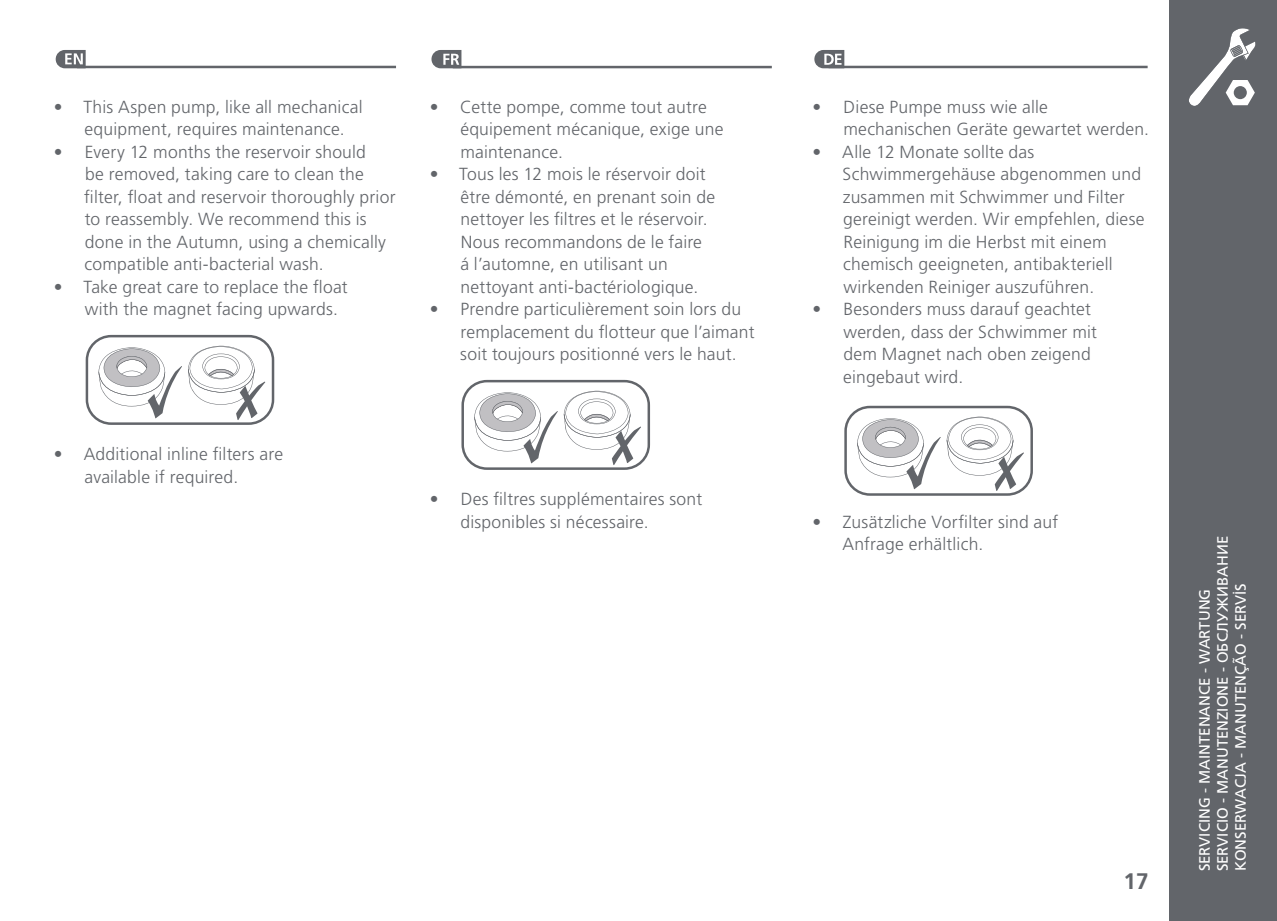
<style>
.page{position:relative;width:1277px;height:921px;background:#fff}
.page>*{position:absolute;margin:0;border:0;box-sizing:border-box;transform-origin:0 0}
.t1{font:700 22.5px "Frutiger LT Pro";color:#62656a}
.t2{font:300 17.5px/22.5px "Frutiger LT Pro";letter-spacing:.01em;color:#62656a}
.t3{font:15px/18px "Frutiger LT Pro";color:#fff}
.s1{font-family:"Frutiger LTCYR"}
</style>
<div class="page">
<div style="left:86px;top:335px;width:188px;height:90px;border:2px solid #62656a;border-radius:24px"></div>
<svg style="left:98px;top:347px;width:84px;height:71px"></svg>
<svg style="left:188px;top:346px;width:77px;height:74px"></svg>
<div style="left:1168px;top:0;width:108px;height:921px;background:#62656a"></div>
<svg style="left:1189px;top:28px;width:67px;height:78px"></svg>
<svg style="left:431px;top:50px;width:30px;height:18px"></svg>
<svg style="left:56px;top:50px;width:30px;height:18px"></svg>
<svg style="left:814px;top:50px;width:30px;height:18px"></svg>
<hr style="left:77px;top:66px;width:319px;height:2px;background:#62656a">
<hr style="left:453px;top:66px;width:318px;height:2px;background:#62656a">
<hr style="left:828px;top:66px;width:319px;height:2px;background:#62656a">
<div style="left:461px;top:380px;width:189px;height:90px;border:2px solid #62656a;border-radius:24px"></div>
<svg style="left:474px;top:392px;width:84px;height:71px"></svg>
<svg style="left:564px;top:391px;width:77px;height:74px"></svg>
<div style="left:844px;top:406px;width:188px;height:90px;border:2px solid #62656a;border-radius:24px"></div>
<svg style="left:857px;top:418px;width:83px;height:71px"></svg>
<svg style="left:946px;top:417px;width:77px;height:74px"></svg>
<p class="t2" style="left:85px;top:96px;width:279px;text-indent:-31px">• This Aspen pump, like all mechanical equipment, requires maintenance.</p>
<p class="t2" style="left:84px;top:141px;width:313px;text-indent:-30px">• Every 12 months the reservoir should<br>be removed, taking care to clean the filter, float and reservoir thoroughly prior to reassembly. We recommend this is done in the Autumn, using a chemically compatible anti-bacterial wash.</p>
<p class="t2" style="left:85px;top:276px;width:264px;text-indent:-31px">• Take great care to replace the float with the magnet facing upwards.</p>
<p class="t2" style="left:85px;top:443px;width:200px;text-indent:-31px">• Additional inline filters are available if required.</p>
<p class="t2" style="left:460px;top:96px;width:264px;text-indent:-31px">• Cette pompe, comme tout autre équipement mécanique, exige une maintenance.</p>
<p class="t2" style="left:460px;top:163px;width:256px;text-indent:-31px">• Tous les 12 mois le réservoir doit être démonté, en prenant soin de nettoyer les filtres et le réservoir.<br>Nous recommandons de le faire<br>á l’automne, en utilisant un nettoyant anti-bactériologique.</p>
<p class="t2" style="left:460px;top:298px;width:296px;text-indent:-30px">• Prendre particulièrement soin lors du remplacement du flotteur que l’aimant soit toujours positionné vers le haut.</p>
<p class="t2" style="left:460px;top:488px;width:243px;text-indent:-31px">• Des filtres supplémentaires sont disponibles si nécessaire.</p>
<p class="t2" style="left:843px;top:96px;width:307px;text-indent:-31px">• Diese Pumpe muss wie alle mechanischen Geräte gewartet werden.</p>
<p class="t2" style="left:842px;top:141px;width:303px;text-indent:-30px">• Alle 12 Monate sollte das Schwimmergehäuse abgenommen und zusammen mit Schwimmer und Filter gereinigt werden. Wir empfehlen, diese Reinigung im die Herbst mit einem chemisch geeigneten, antibakteriell wirkenden Reiniger auszuführen.</p>
<p class="t2" style="left:843px;top:298px;width:255px;text-indent:-31px">• Besonders muss darauf geachtet werden, dass der Schwimmer mit dem Magnet nach oben zeigend eingebaut wird.</p>
<p class="t2" style="left:842px;top:511px;width:217px;text-indent:-30px">• Zusätzliche Vorfilter sind auf<br>Anfrage erhältlich.</p>
<p class="t1" style="left:1123px;top:868px;width:27px">17</p>
<p class="t3" style="left:1195px;top:871px;width:337px;rotate:-90deg">SERVICING - MAINTENANCE - WARTUNG<br>SERVICIO - MANUTENZIONE - <span class="s1">ОБСЛУЖИВАНИЕ<br></span>KONSERWACJA - MANUTENÇÃO - SERVİS</p>
</div>
